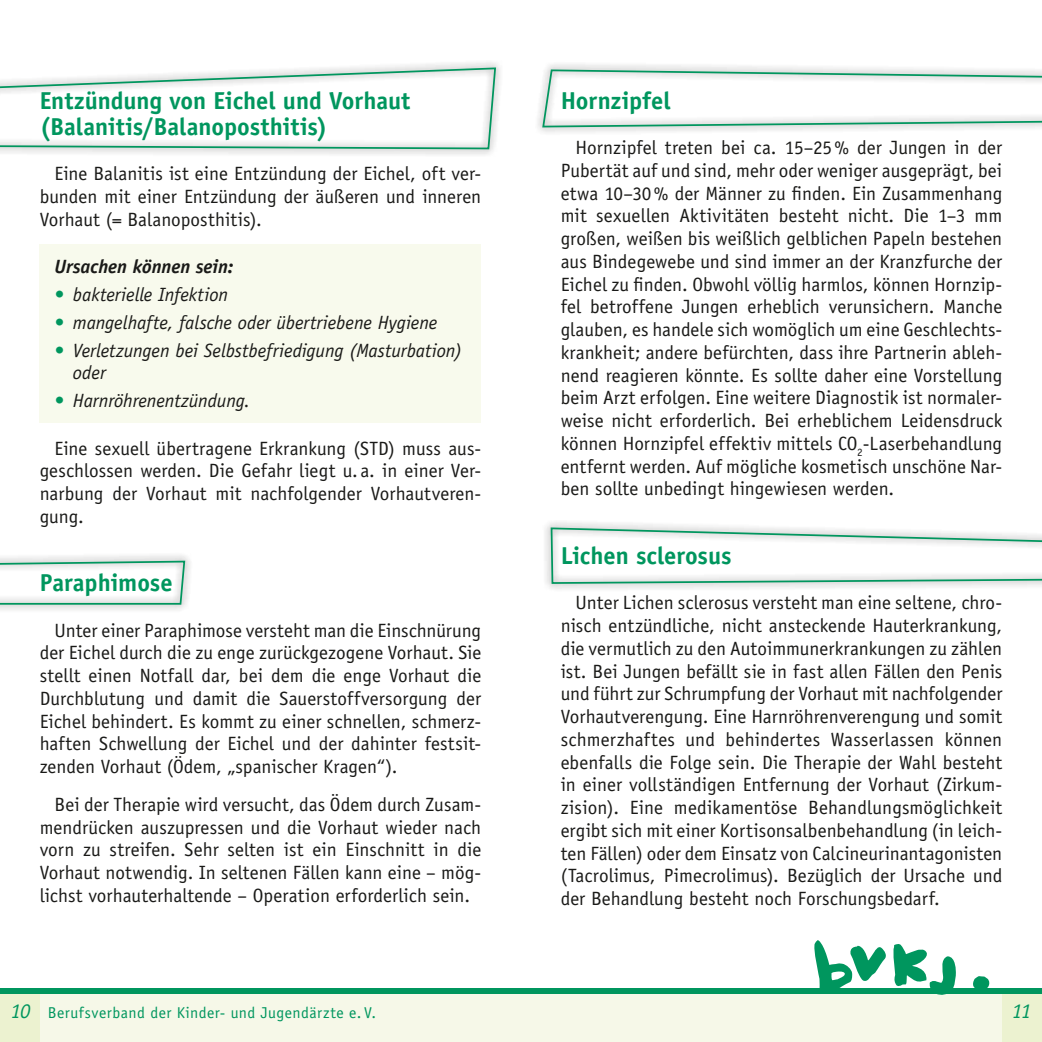
<style>
.page{position:relative;width:1042px;height:1042px;background:#fff}
.page>*{position:absolute;margin:0;border:0;box-sizing:border-box;transform-origin:0 0}
.t1{font:700 24.5px/26.2px "Officina Sans";color:#00965e}
.t2{font:italic 21px "Officina Sans";color:#00965e}
.t3{font:19.25px/22.8px "Officina Sans";color:#1a1a18;text-align:justify}
.t4{font:italic 19.25px/22.8px "Officina Sans";color:#1a1a18}
.t5{font:italic 700 19.25px "Officina Sans";color:#1a1a18}
.t6{font:15.75px "Officina Sans";letter-spacing:.03em;color:#00965e}
.s1{color:#00965e}
.s2{font-style:italic;font-size:21px}
</style>
<div class="page">
<div style="left:521px;top:988px;width:521px;height:54px;background:#f6f8e8"></div>
<div style="left:1002px;top:990px;width:40px;height:52px;background:#ecf2d0"></div>
<svg style="left:812px;top:940px;width:144px;height:55px"></svg>
<svg style="left:973px;top:976px;width:17px;height:12px"></svg>
<div style="left:521px;top:988px;width:521px;height:5px;background:#00965e"></div>
<div style="left:40px;top:244px;width:441px;height:179px;background:#f8faed"></div>
<div style="left:0;top:988px;width:521px;height:54px;background:#f6f8e8"></div>
<div style="left:0;top:990px;width:40px;height:52px;background:#ecf2d0"></div>
<div style="left:0;top:988px;width:521px;height:5px;background:#00965e"></div>
<div style="left:0;top:553px;width:193px;height:60px;background:#1a1a18;opacity:.75"></div>
<svg style="left:0;top:560px;width:186px;height:45px"></svg>
<div style="left:534px;top:61px;width:508px;height:75px;background:#1a1a18;opacity:.75"></div>
<svg style="left:541px;top:68px;width:501px;height:60px"></svg>
<div style="left:0;top:59px;width:504px;height:99px;background:#1a1a18;opacity:.75"></div>
<svg style="left:0;top:66px;width:497px;height:84px"></svg>
<div style="left:542px;top:519px;width:500px;height:73px;background:#1a1a18;opacity:.75"></div>
<svg style="left:550px;top:526px;width:492px;height:59px"></svg>
<p class="t1" style="left:40px;top:87px;width:372px">Entzündung von Eichel und Vorhaut (Balanitis/Balanoposthitis)</p>
<p class="t3" style="left:40px;top:162px;width:443px;text-indent:15px">Eine Balanitis ist eine Entzündung der Eichel, oft ver&shy;bunden mit einer Entzündung der äußeren und inneren Vorhaut (= Balanoposthitis).</p>
<p class="t5" style="left:55px;top:255px;width:180px">Ursachen können sein:</p>
<p class="t4" style="left:55px;top:283px;width:175px"><span class="s1">•</span> bakterielle Infektion</p>
<p class="t4" style="left:55px;top:311px;width:384px"><span class="s1">•</span> mangelhafte, falsche oder übertriebene Hygiene</p>
<p class="t4" style="left:73px;top:339px;width:391px;text-indent:-18px"><span class="s1">•</span> Verletzungen bei Selbstbefriedigung (Masturbation) oder</p>
<p class="t4" style="left:55px;top:389px;width:197px"><span class="s1">•</span> Harnröhrenentzündung.</p>
<p class="t3" style="left:40px;top:437px;width:443px;text-indent:15px">Eine sexuell übertragene Erkrankung (STD) muss aus&shy;geschlossen werden. Die Gefahr liegt u. a. in einer Ver&shy;narbung der Vorhaut mit nachfolgender Vorhautveren&shy;gung.</p>
<p class="t1" style="left:40px;top:569px;width:134px">Paraphimose</p>
<p class="t3" style="left:40px;top:619px;width:443px;text-indent:15px">Unter einer Paraphimose versteht man die Einschnürung der Eichel durch die zu enge zurückgezogene Vorhaut. Sie stellt einen Notfall dar, bei dem die enge Vorhaut die Durchblutung und damit die Sauerstoffversorgung der Eichel behindert. Es kommt zu einer schnellen, schmerz&shy;haften Schwellung der Eichel und der dahinter festsit&shy;zenden Vorhaut (Ödem, „spanischer Kragen“).</p>
<p class="t3" style="left:40px;top:793px;width:443px;text-indent:15px">Bei der Therapie wird versucht, das Ödem durch Zusam&shy;mendrücken auszupressen und die Vorhaut wieder nach vorn zu streifen. Sehr selten ist ein Einschnitt in die Vorhaut notwendig. In seltenen Fällen kann eine – mög&shy;lichst vorhauterhaltende – Operation erforderlich sein.</p>
<p class="t1" style="left:561px;top:87px;width:111px">Hornzipfel</p>
<p class="t3" style="left:561px;top:136px;width:443px;text-indent:15px">Hornzipfel treten bei ca. 15–25% der Jungen in der Pubertät auf und sind, mehr oder weniger ausgeprägt, bei etwa 10–30% der Männer zu finden. Ein Zusammenhang mit sexuellen Aktivitäten besteht nicht. Die 1–3 mm großen, weißen bis weißlich gelblichen Papeln bestehen aus Bindegewebe und sind immer an der Kranzfurche der Eichel zu finden. Obwohl völlig harmlos, können Hornzip&shy;fel betroffene Jungen erheblich verunsichern. Manche glauben, es handele sich womöglich um eine Geschlechts&shy;krankheit; andere befürchten, dass ihre Partnerin ableh&shy;nend reagieren könnte. Es sollte daher eine Vorstellung beim Arzt erfolgen. Eine weitere Diagnostik ist normaler&shy;weise nicht erforderlich. Bei erheblichem Leidensdruck können Hornzipfel effektiv mittels CO<sub>2</sub>-Laserbehandlung entfernt werden. Auf mögliche kosmetisch unschöne Nar&shy;ben sollte unbedingt hingewiesen werden.</p>
<p class="t1" style="left:561px;top:542px;width:172px">Lichen sclerosus</p>
<p class="t3" style="left:561px;top:591px;width:443px;text-indent:15px">Unter Lichen sclerosus versteht man eine seltene, chro&shy;nisch entzündliche, nicht ansteckende Hauterkrankung, die vermutlich zu den Autoimmunerkrankungen zu zählen ist. Bei Jungen befällt sie in fast allen Fällen den Penis und führt zur Schrumpfung der Vorhaut mit nachfolgender Vorhautverengung. Eine Harnröhrenverengung und somit schmerzhaftes und behindertes Wasserlassen können ebenfalls die Folge sein. Die Therapie der Wahl besteht in einer vollständigen Entfernung der Vorhaut (Zirkum&shy;zision). Eine medikamentöse Behandlungsmöglichkeit ergibt sich mit einer Kortisonsalbenbehandlung (in leich&shy;ten Fällen) oder dem Einsatz von Calcineurinantagonisten (Tacrolimus, Pimecrolimus). Bezüglich der U rsache und der Behandlung besteht noch Forschungsbedarf.</p>
<p class="t6" style="left:11px;top:1003px;width:367px"><span class="s2">10</span> Berufsverband der Kinder- und Jugendärzte e. V.</p>
<p class="t2" style="left:1012px;top:998px;width:21px">11</p>
</div>
